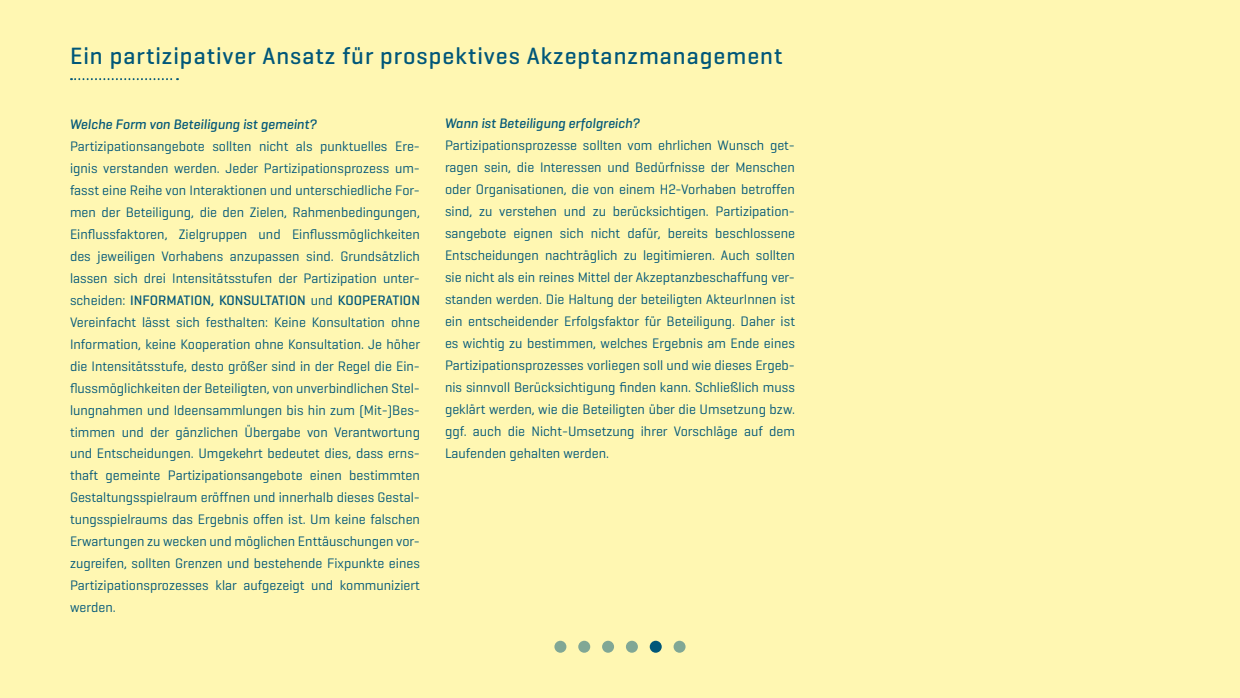
<style>
.page{position:relative;width:1240px;height:698px;background:#fff7b2}
.page>*{position:absolute;margin:0;border:0;box-sizing:border-box;transform-origin:0 0}
.t1{font:500 24px "Geogrotesque";letter-spacing:.04em;color:#005779}
.t2{font:14px/22px "Geogrotesque";color:#005779;text-align:justify}
.t3{font:italic 500 14px "Geogrotesque";color:#005779}
.s1{font-weight:500}
</style>
<div class="page">
<svg style="left:71px;top:78px;width:107px;height:2px"></svg>
<svg style="left:554px;top:641px;width:12px;height:12px"></svg>
<svg style="left:578px;top:641px;width:12px;height:12px"></svg>
<svg style="left:602px;top:641px;width:12px;height:12px"></svg>
<svg style="left:626px;top:641px;width:12px;height:12px"></svg>
<div style="left:650px;top:641px;width:12px;height:12px;background:#005779;border-radius:50%"></div>
<svg style="left:674px;top:641px;width:12px;height:12px"></svg>
<h1 class="t1" style="left:70px;top:41px;width:714px">Ein partizipativer Ansatz für prospektives Akzeptanzmanagement</h1>
<p class="t3" style="left:70px;top:115px;width:248px">Welche Form von Beteiligung ist gemeint?</p>
<p class="t2" style="left:70px;top:134px;width:352px">Partizipationsangebote sollten nicht als punktuelles Ere&shy;ignis verstanden werden. Jeder Partizipationsprozess um&shy;fasst eine Reihe von Interaktionen und unterschiedliche For&shy;men der Beteiligung, die den Zielen, Rahmenbedingungen, Einflussfaktoren, Zielgruppen und Einflussmöglichkeiten des jeweiligen Vorhabens anzupassen sind. Grundsätzlich lassen sich drei Intensitätsstufen der Partizipation unter&shy;scheiden: <span class="s1">INFORMATION, KONSULTATION</span> und <span class="s1">KOOPERATION </span>Vereinfacht lässt sich festhalten: Keine Konsultation ohne Information, keine Kooperation ohne Konsultation. Je höher die Intensitätsstufe, desto größer sind in der Regel die Ein&shy;flussmöglichkeiten der Beteiligten, von unverbindlichen Stel&shy;lungnahmen und Ideensammlungen bis hin zum (Mit-)Bes&shy;timmen und der gänzlichen Übergabe von Verantwortung und Entscheidungen. Umgekehrt bedeutet dies, dass erns&shy;thaft gemeinte Partizipationsangebote einen bestimmten Gestaltungsspielraum eröffnen und innerhalb dieses Gestal&shy;tungsspielraums das Ergebnis offen ist. Um keine falschen Erwartungen zu wecken und möglichen Enttäuschungen vor&shy;zugreifen, sollten Grenzen und bestehende Fixpunkte eines Partizipationsprozesses klar aufgezeigt und kommuniziert werden.</p>
<p class="t3" style="left:445px;top:115px;width:196px">Wann ist Beteiligung erfolgreich?</p>
<p class="t2" style="left:445px;top:134px;width:352px">Partizipationsprozesse sollten vom ehrlichen Wunsch get&shy;ragen sein, die Interessen und Bedürfnisse der Menschen oder Organisationen, die von einem H2-Vorhaben betroffen sind, zu verstehen und zu berücksichtigen. Partizipation&shy;sangebote eignen sich nicht dafür, bereits beschlossene Entscheidungen nachträglich zu legitimieren. Auch sollten sie nicht als ein reines Mittel der Akzeptanzbeschaffung ver&shy;standen werden. Die Haltung der beteiligten AkteurInnen ist ein entscheidender Erfolgsfaktor für Beteiligung. Daher ist es wichtig zu bestimmen, welches Ergebnis am Ende eines Partizipationsprozesses vorliegen soll und wie dieses Ergeb&shy;nis sinnvoll Berücksichtigung finden kann. Schließlich muss geklärt werden, wie die Beteiligten über die Umsetzung bzw. ggf. auch die Nicht-Umsetzung ihrer Vorschläge auf dem Laufenden gehalten werden.</p>
</div>
